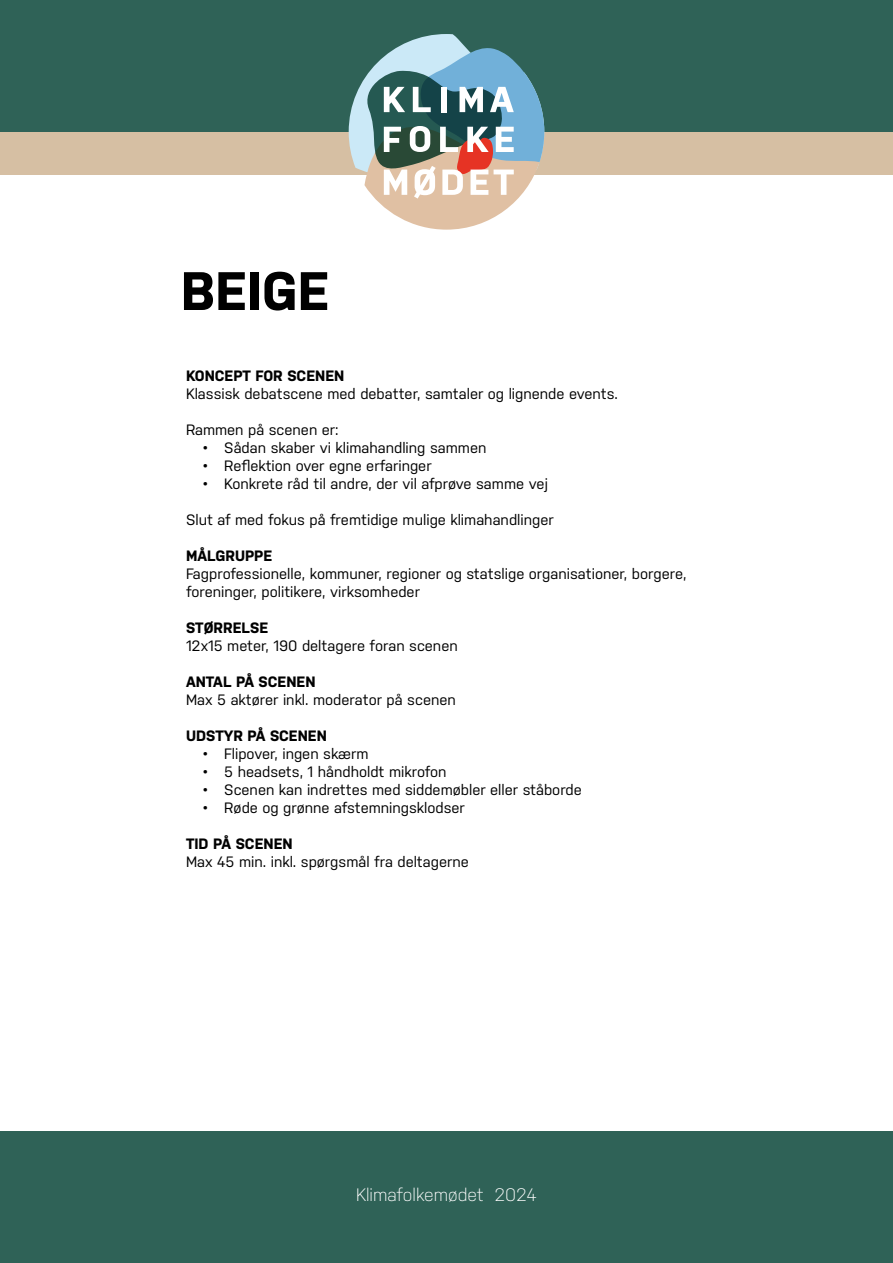
<style>
.page{position:relative;width:893px;height:1263px;background:#fff}
.page>*{position:absolute;margin:0;border:0;box-sizing:border-box;transform-origin:0 0}
.t1{font:700 54px "Nudista";color:#000}
.t2{font:300 18px "Nudista";color:#fff}
.t3{font:15px/18px "Nudista";color:#000}
.t4{font:700 15px "Nudista";color:#000}
</style>
<div class="page">
<div style="left:0;top:1131px;width:893px;height:132px;background:#2f6257"></div>
<div style="left:0;top:132px;width:893px;height:42px;background:#d6bfa3"></div>
<div style="left:0;top:0;width:893px;height:132px;background:#2f6257"></div>
<svg style="left:349px;top:34px;width:195px;height:196px"></svg>
<h1 class="t1" style="left:181px;top:260px;width:150px">BEIGE</h1>
<p class="t4" style="left:186px;top:367px;width:160px">KONCEPT FOR SCENEN</p>
<p class="t3" style="left:186px;top:385px;width:433px">Klassisk debatscene med debatter, samtaler og lignende events.</p>
<p class="t3" style="left:186px;top:421px;width:154px">Rammen på scenen er:</p>
<p class="t3" style="left:203px;top:439px;width:285px">• Sådan skaber vi klimahandling sammen</p>
<p class="t3" style="left:203px;top:457px;width:230px">• Reflektion over egne erfaringer</p>
<p class="t3" style="left:203px;top:475px;width:346px">• Konkrete råd til andre, der vil afprøve samme vej</p>
<p class="t3" style="left:186px;top:511px;width:369px">Slut af med fokus på fremtidige mulige klimahandlinger</p>
<p class="t4" style="left:186px;top:547px;width:88px">MÅLGRUPPE</p>
<p class="t3" style="left:186px;top:565px;width:502px">Fagprofessionelle, kommuner, regioner og statslige organisationer, borgere, foreninger, politikere, virksomheder</p>
<p class="t4" style="left:186px;top:619px;width:84px">STØRRELSE</p>
<p class="t3" style="left:186px;top:637px;width:273px">12x15 meter, 190 deltagere foran scenen</p>
<p class="t4" style="left:186px;top:673px;width:131px">ANTAL PÅ SCENEN</p>
<p class="t3" style="left:186px;top:691px;width:271px">Max 5 aktører inkl. moderator på scenen</p>
<p class="t4" style="left:186px;top:727px;width:142px">UDSTYR PÅ SCENEN</p>
<p class="t3" style="left:203px;top:745px;width:167px">• Flipover, ingen skærm</p>
<p class="t3" style="left:203px;top:763px;width:245px">• 5 headsets, 1 håndholdt mikrofon</p>
<p class="t3" style="left:203px;top:781px;width:380px">• Scenen kan indrettes med siddemøbler eller ståborde</p>
<p class="t3" style="left:203px;top:799px;width:263px">• Røde og grønne afstemningsklodser</p>
<p class="t4" style="left:186px;top:835px;width:108px">TID PÅ SCENEN</p>
<p class="t3" style="left:186px;top:853px;width:284px">Max 45 min. inkl. spørgsmål fra deltagerne</p>
<p class="t2" style="left:356px;top:1184px;width:182px">Klimafolkemødet 2024</p>
</div>
